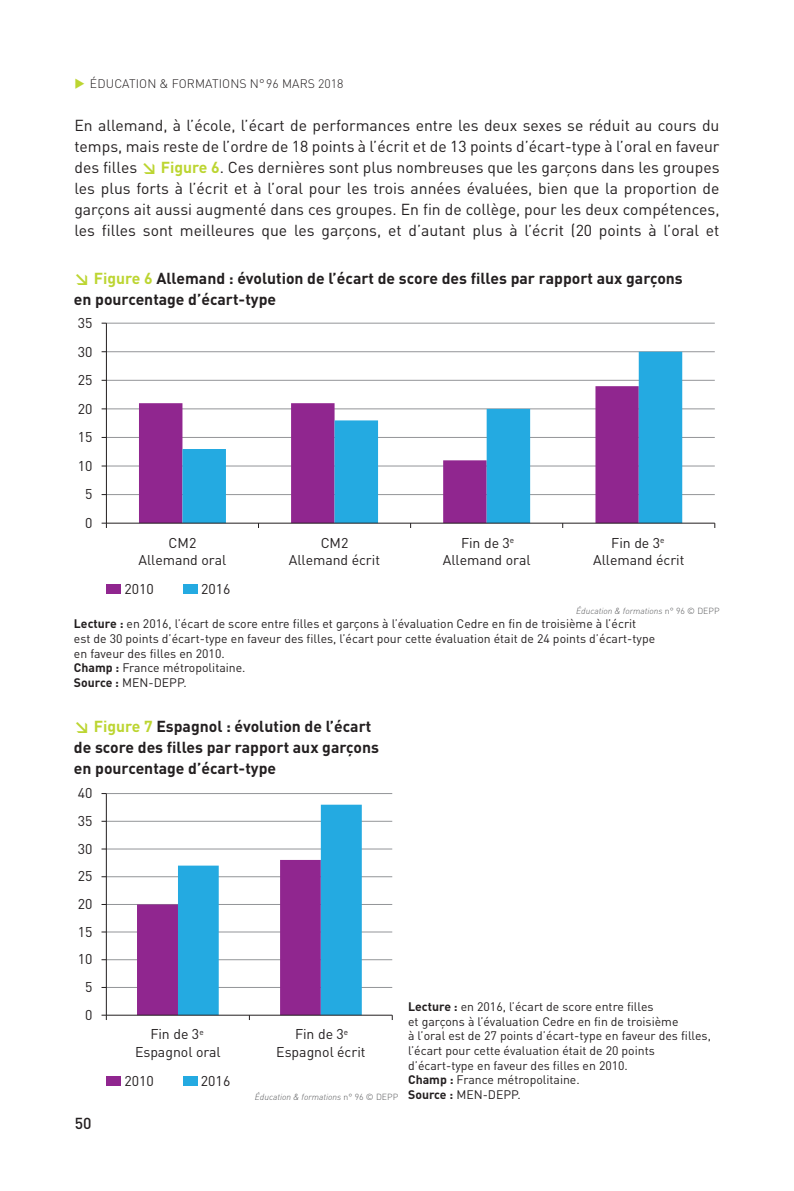
<style>
.page{position:relative;width:794px;height:1191px;background:#fff}
.page>*{position:absolute;margin:0;border:0;box-sizing:border-box;transform-origin:0 0}
.Courant{font:15.75px/21px "DINOT";color:#231f20;text-align:justify}
.Titre{font:700 15.75px/21px "DINOT";color:#231f20}
.t1{font:500 15.75px "DINOT";color:#231f20}
.t2{font:14px/17.8px "DINOT";color:#231f20;text-align:center}
.Courant-2{font:12.25px/14.7px "DINOT";color:#231f20}
.Titre_courant__gauch{font:300 12.25px "DINOT";letter-spacing:.01em;color:#231f20}
.Titre-2{font:italic 300 8.75px "DINOT";color:#57585a}
.s1{color:#bcd531}
.s2{font-weight:700;color:#bcd531}
.s3{font-style:normal}
.s4{font-weight:700}
</style>
<div class="page">
<div style="left:106px;top:1076px;width:15px;height:10px;background:#90268f"></div>
<div style="left:183px;top:1076px;width:15px;height:10px;background:#24aae1"></div>
<hr style="left:106px;top:793px;width:286px;height:1px;background:#939598">
<hr style="left:106px;top:821px;width:286px;height:1px;background:#939598">
<hr style="left:106px;top:848px;width:286px;height:1px;background:#939598">
<hr style="left:106px;top:876px;width:286px;height:1px;background:#939598">
<hr style="left:106px;top:904px;width:286px;height:1px;background:#939598">
<hr style="left:106px;top:931px;width:286px;height:1px;background:#939598">
<hr style="left:106px;top:959px;width:286px;height:1px;background:#939598">
<hr style="left:106px;top:987px;width:286px;height:1px;background:#939598">
<svg style="left:178px;top:804px;width:184px;height:210px;fill:#24aae1"></svg>
<hr style="left:106px;top:793px;width:1px;height:222px;background:#231f20">
<hr style="left:106px;top:1014px;width:286px;height:1px;background:#231f20">
<svg style="left:137px;top:860px;width:184px;height:160px"></svg>
<svg style="left:101px;top:1014px;width:6px;height:6px"></svg>
<hr style="left:106px;top:323px;width:609px;height:1px;background:#939598">
<hr style="left:106px;top:351px;width:609px;height:1px;background:#939598">
<hr style="left:106px;top:380px;width:609px;height:1px;background:#939598">
<hr style="left:106px;top:408px;width:609px;height:1px;background:#939598">
<hr style="left:106px;top:437px;width:609px;height:1px;background:#939598">
<hr style="left:106px;top:466px;width:609px;height:1px;background:#939598">
<hr style="left:106px;top:494px;width:609px;height:1px;background:#939598">
<div style="left:139px;top:403px;width:43px;height:120px;background:#90268f"></div>
<svg style="left:182px;top:352px;width:500px;height:171px"></svg>
<hr style="left:106px;top:323px;width:1px;height:200px;background:#231f20">
<hr style="left:106px;top:523px;width:609px;height:1px;background:#231f20">
<svg style="left:102px;top:523px;width:5px;height:5px"></svg>
<div style="left:106px;top:584px;width:15px;height:10px;background:#90268f"></div>
<div style="left:183px;top:584px;width:15px;height:10px;background:#24aae1"></div>
<p class="Titre_courant__gauch" style="left:74px;top:76px;width:270px"><span class="s1">◆</span> ÉDUCATION &amp; FORMATIONS N°96 MARS 2018</p>
<p class="Courant" style="left:74px;top:115px;width:646px">En allemand, à l’école, l’écart de performances entre les deux sexes se réduit au cours du temps, mais reste de l’ordre de 18 points à l’écrit et de 13 points d’écart-type à l’oral en faveur des filles <span class="s2">↘ Figure 6</span>. Ces dernières sont plus nombreuses que les garçons dans les groupes les plus forts à l’écrit et à l’oral pour les trois années évaluées, bien que la proportion de garçons ait aussi augmenté dans ces groupes. En fin de collège, pour les deux compétences, les filles sont meilleures que les garçons, et d’autant plus à l’écrit (20 points à l’oral et</p>
<p class="Titre" style="left:74px;top:267px;width:610px"><span class="s1">↘ Figure 6</span> Allemand : évolution de l’écart de score des filles par rapport aux garçons en pourcentage d’écart-type</p>
<p class="t2" style="left:78px;top:314px;width:16px">35</p>
<p class="t2" style="left:78px;top:342px;width:16px">30</p>
<p class="t2" style="left:78px;top:371px;width:16px">25</p>
<p class="t2" style="left:78px;top:399px;width:16px">20</p>
<p class="t2" style="left:78px;top:428px;width:16px">15</p>
<p class="t2" style="left:78px;top:456px;width:16px">10</p>
<p class="t2" style="left:85px;top:485px;width:9px">5</p>
<p class="t2" style="left:85px;top:513px;width:9px">0</p>
<p class="t2" style="left:139px;top:533px;width:89px">CM2<br>Allemand oral</p>
<p class="t2" style="left:289px;top:533px;width:93px">CM2<br>Allemand écrit</p>
<p class="t2" style="left:443px;top:533px;width:89px">Fin de 3<sup>e<br></sup>Allemand oral</p>
<p class="t2" style="left:593px;top:533px;width:93px">Fin de 3<sup>e<br></sup>Allemand écrit</p>
<p class="t2" style="left:125px;top:579px;width:31px">2010</p>
<p class="t2" style="left:201px;top:579px;width:31px">2016</p>
<p class="Titre-2" style="left:576px;top:605px;width:145px">Éducation &amp; formations <span class="s3">n° 96 © DEPP</span></p>
<p class="Courant-2" style="left:74px;top:616px;width:583px"><span class="s4">Lecture :</span> en 2016, l’écart de score entre filles et garçons à l’évaluation Cedre en fin de troisième à l’écrit est de 30 points d’écart-type en faveur des filles, l’écart pour cette évaluation était de 24 points d’écart-type en faveur des filles en 2010.</p>
<p class="Courant-2" style="left:74px;top:660px;width:173px"><span class="s4">Champ :</span> France métropolitaine.</p>
<p class="Courant-2" style="left:74px;top:675px;width:114px"><span class="s4">Source :</span> MEN-DEPP.</p>
<p class="Titre" style="left:74px;top:715px;width:306px"><span class="s1">↘ Figure 7</span> Espagnol : évolution de l’écart de score des filles par rapport aux garçons en pourcentage d’écart-type</p>
<p class="t2" style="left:78px;top:784px;width:16px">40</p>
<p class="t2" style="left:78px;top:811px;width:16px">35</p>
<p class="t2" style="left:78px;top:839px;width:16px">30</p>
<p class="t2" style="left:78px;top:867px;width:16px">25</p>
<p class="t2" style="left:78px;top:894px;width:16px">20</p>
<p class="t2" style="left:78px;top:922px;width:16px">15</p>
<p class="t2" style="left:78px;top:950px;width:16px">10</p>
<p class="t2" style="left:85px;top:977px;width:9px">5</p>
<p class="t2" style="left:85px;top:1005px;width:9px">0</p>
<p class="t1" style="left:75px;top:1112px;width:18px">50</p>
<p class="t2" style="left:135px;top:1025px;width:87px">Fin de 3<sup>e<br></sup>Espagnol oral</p>
<p class="t2" style="left:276px;top:1025px;width:91px">Fin de 3<sup>e<br></sup>Espagnol écrit</p>
<p class="t2" style="left:124px;top:1071px;width:31px">2010</p>
<p class="t2" style="left:201px;top:1071px;width:31px">2016</p>
<p class="Titre-2" style="left:255px;top:1091px;width:145px">Éducation &amp; formations <span class="s3">n° 96 © DEPP</span></p>
<p class="Courant-2" style="left:408px;top:999px;width:304px"><span class="s4">Lecture :</span> en 2016, l’écart de score entre filles<br>et garçons à l’évaluation Cedre en fin de troisième<br>à l’oral est de 27 points d’écart-type en faveur des filles, l’écart pour cette évaluation était de 20 points d’écart-type en faveur des filles en 2010.</p>
<p class="Courant-2" style="left:408px;top:1072px;width:173px"><span class="s4">Champ :</span> France métropolitaine.</p>
<p class="Courant-2" style="left:408px;top:1087px;width:114px"><span class="s4">Source :</span> MEN-DEPP.</p>
</div>
